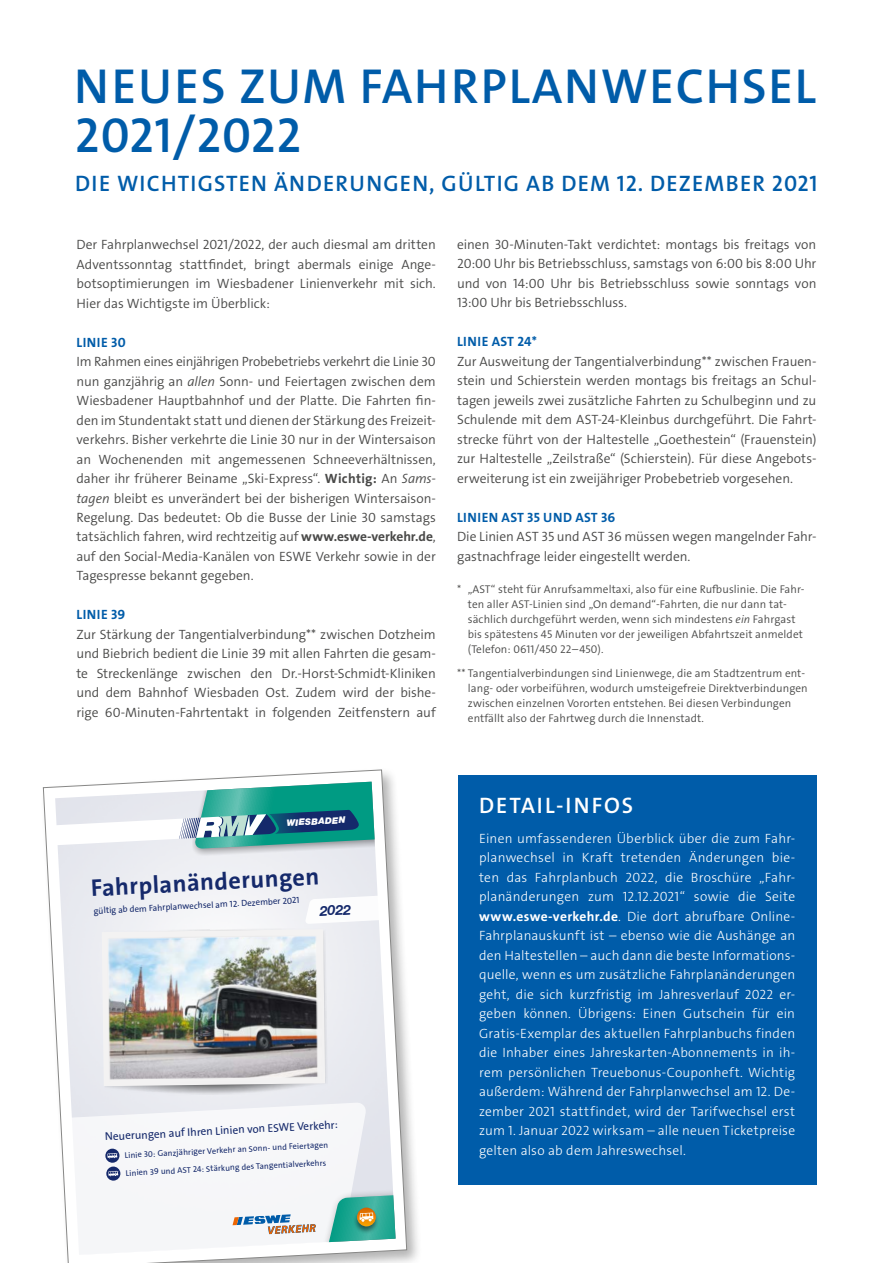
<style>
.page{position:relative;width:893px;height:1263px;background:#fff}
.page>*{position:absolute;margin:0;border:0;box-sizing:border-box;transform-origin:0 0}
.t1{font:49.5px/48.8px "The Sans LP6 Se Bld";letter-spacing:.035em;color:#005ca9}
.t2{font:24.15px "The Sans LP7 Bld";color:#15296b}
.t3{font:22.5px "The Sans LP6 Se Bld";letter-spacing:.055em;color:#005ca9}
.t4{font:22.5px "The Sans LP6 Se Bld";letter-spacing:.085em;color:#fff}
.t5{font:italic 700 13.65px "Helvetica Neue LT Std";color:#15296b}
.t6{font:13.5px/19.5px "The Sans LP4 Se Lig";letter-spacing:-.005em;color:#494948;text-align:justify}
.t7{font:13.5px/19.5px "The Sans LP3 Lig";letter-spacing:.015em;color:#fff;text-align:justify}
.t8{font:13.5px "The Sans LP7 Bld";letter-spacing:.025em;color:#005ca9}
.t9{font:11.25px/15px "The Sans LP4 Se Lig";letter-spacing:.01em;color:#494948}
.t10{font:11.25px "The Sans LP5 Plain";color:#15296b}
.t11{font:italic 900 9px "Helvetica Neue LT Std";color:#fff}
.t12{font:8.85px "The Sans LP5 Plain";color:#15296b}
.t13{font:8.4px "The Sans LP5 Plain";color:#15296b}
.s1{font-family:"The Sans LP4 Se Lig IT"}
.s2{font-family:"The Sans LP7 Bld"}
</style>
<div class="page">
<div style="left:40px;top:766px;width:383px;height:497px;background:#000;opacity:.3"></div>
<svg style="left:43px;top:769px;width:364px;height:494px"></svg>
<div style="left:458px;top:775px;width:358px;height:409px;background:#005ca9"></div>
<h1 class="t1" style="left:74px;top:62px;width:743px">NEUES ZUM FAHRPLANWECHSEL<br>2021/2022</h1>
<h3 class="t3" style="left:75px;top:168px;width:744px">DIE WICHTIGSTEN ÄNDERUNGEN, GÜLTIG AB DEM 12. DEZEMBER 2021</h3>
<p class="t6" style="left:77px;top:235px;width:361px">Der Fahrplanwechsel 2021/2022, der auch diesmal am dritten Adventssonntag stattfindet, bringt abermals einige Ange&shy;botsoptimierungen im Wiesbadener Linienverkehr mit sich.<br>Hier das Wichtigste im Überblick:</p>
<p class="t8" style="left:77px;top:333px;width:51px">LINIE 30</p>
<p class="t6" style="left:77px;top:352px;width:361px">Im Rahmen eines einjährigen Probebetriebs verkehrt die Linie 30 nun ganzjährig an <span class="s1">allen</span> Sonn- und Feiertagen zwischen dem Wiesbadener Hauptbahnhof und der Platte. Die Fahrten fin&shy;den im Stundentakt statt und dienen der Stärkung des Freizeit&shy;verkehrs. Bisher verkehrte die Linie 30 nur in der Wintersaison an Wochenenden mit angemessenen Schneeverhältnissen, daher ihr früherer Beiname „Ski-Express“. <span class="s2">Wichtig:</span> An <span class="s1">Sams&shy;tagen</span> bleibt es unverändert bei der bisherigen Wintersaison-Regelung. Das bedeutet: Ob die Busse der Linie 30 samstags tatsächlich fahren, wird rechtzeitig auf <span class="s2">www.eswe-verkehr.de</span>, auf den Social-Media-Kanälen von ESWE Verkehr sowie in der Tagespresse bekannt gegeben.</p>
<p class="t8" style="left:77px;top:606px;width:50px">LINIE 39</p>
<p class="t6" style="left:77px;top:625px;width:361px">Zur Stärkung der Tangentialverbindung** zwischen Dotzheim und Biebrich bedient die Linie 39 mit allen Fahrten die gesam&shy;te Streckenlänge zwischen den Dr.-Horst-Schmidt-Kliniken und dem Bahnhof Wiesbaden Ost. Zudem wird der bishe&shy;rige 60-Minuten-Fahrtentakt in folgenden Zeitfenstern auf</p>
<p class="t6" style="left:457px;top:235px;width:361px">einen 30-Minuten-Takt verdichtet: montags bis freitags von 20:00 Uhr bis Betriebsschluss, samstags von 6:00 bis 8:00 Uhr und von 14:00 Uhr bis Betriebsschluss sowie sonntags von 13:00 Uhr bis Betriebsschluss.</p>
<p class="t8" style="left:457px;top:333px;width:81px">LINIE AST 24*</p>
<p class="t6" style="left:457px;top:352px;width:361px">Zur Ausweitung der Tangentialverbindung** zwischen Frauen&shy;stein und Schierstein werden montags bis freitags an Schul&shy;tagen jeweils zwei zusätzliche Fahrten zu Schulbeginn und zu Schulende mit dem AST-24-Kleinbus durchgeführt. Die Fahrt&shy;strecke führt von der Haltestelle „Goethestein“ (Frauenstein) zur Haltestelle „Zeilstraße“ (Schierstein). Für diese Angebots&shy;erweiterung ist ein zweijähriger Probebetrieb vorgesehen.</p>
<p class="t8" style="left:457px;top:509px;width:160px">LINIEN AST 35 UND AST 36</p>
<p class="t6" style="left:457px;top:527px;width:361px">Die Linien AST 35 und AST 36 müssen wegen mangelnder Fahr&shy;gastnachfrage leider eingestellt werden.</p>
<p class="t9" style="left:468px;top:582px;width:338px;text-indent:-11px">* „AST“ steht für Anrufsammeltaxi, also für eine Rufbuslinie. Die Fahr&shy;ten aller AST-Linien sind „On demand“-Fahrten, die nur dann tat&shy;sächlich durchgeführt werden, wenn sich mindestens <span class="s1">ein</span> Fahrgast bis spätestens 45 Minuten vor der jeweiligen Abfahrtszeit anmeldet (Telefon: 0611/450 22–450).</p>
<p class="t9" style="left:468px;top:665px;width:341px;text-indent:-11px">** Tangentialverbindungen sind Linienwege, die am Stadtzentrum ent&shy;lang- oder vorbeiführen, wodurch umsteigefreie Direktverbindungen zwischen einzelnen Vororten entstehen. Bei diesen Verbindungen entfällt also der Fahrtweg durch die Innenstadt.</p>
<p class="t11" style="left:286px;top:817px;width:60px;rotate:-3deg">WIESBADEN</p>
<h2 class="t2" style="left:90px;top:872px;width:230px;rotate:-3deg">Fahrplanänderungen</h2>
<p class="t12" style="left:93px;top:905px;width:207px;rotate:-3deg">gültig ab dem Fahrplanwechsel am 12. Dezember 2021</p>
<p class="t5" style="left:319px;top:902px;width:32px;rotate:-3deg">2022</p>
<p class="t10" style="left:105px;top:1129px;width:235px;rotate:-3deg">Neuerungen auf Ihren Linien von ESWE Verkehr:</p>
<p class="t13" style="left:124px;top:1150px;width:205px;rotate:-3deg">Linie 30: Ganzjähriger Verkehr an Sonn- und Feiertagen</p>
<p class="t13" style="left:125px;top:1168px;width:202px;rotate:-3deg">Linien 39 und AST 24: Stärkung des Tangentialverkehrs</p>
<h3 class="t4" style="left:479px;top:790px;width:156px">DETAIL-INFOS</h3>
<p class="t7" style="left:479px;top:828px;width:318px">Einen umfassenderen Überblick über die zum Fahr&shy;planwechsel in Kraft tretenden Änderungen bie&shy;ten das Fahrplanbuch 2022, die Broschüre „Fahr&shy;planänderungen zum 12.12.2021“ sowie die Seite <span class="s2">www.eswe-verkehr.de</span>. Die dort abrufbare Online-Fahrplanauskunft ist – ebenso wie die Aushänge an den Haltestellen – auch dann die beste Informations&shy;quelle, wenn es um zusätzliche Fahrplanänderungen geht, die sich kurzfristig im Jahresverlauf 2022 er&shy;geben können. Übrigens: Einen Gutschein für ein Gratis-Exemplar des aktuellen Fahrplanbuchs finden die Inhaber eines Jahreskarten-Abonnements in ih&shy;rem persönlichen Treuebonus-Couponheft. Wichtig außerdem: Während der Fahrplanwechsel am 12. De&shy;zember 2021 stattfindet, wird der Tarifwechsel erst zum 1. Januar 2022 wirksam – alle neuen Ticketpreise gelten also ab dem Jahreswechsel.</p>
</div>
